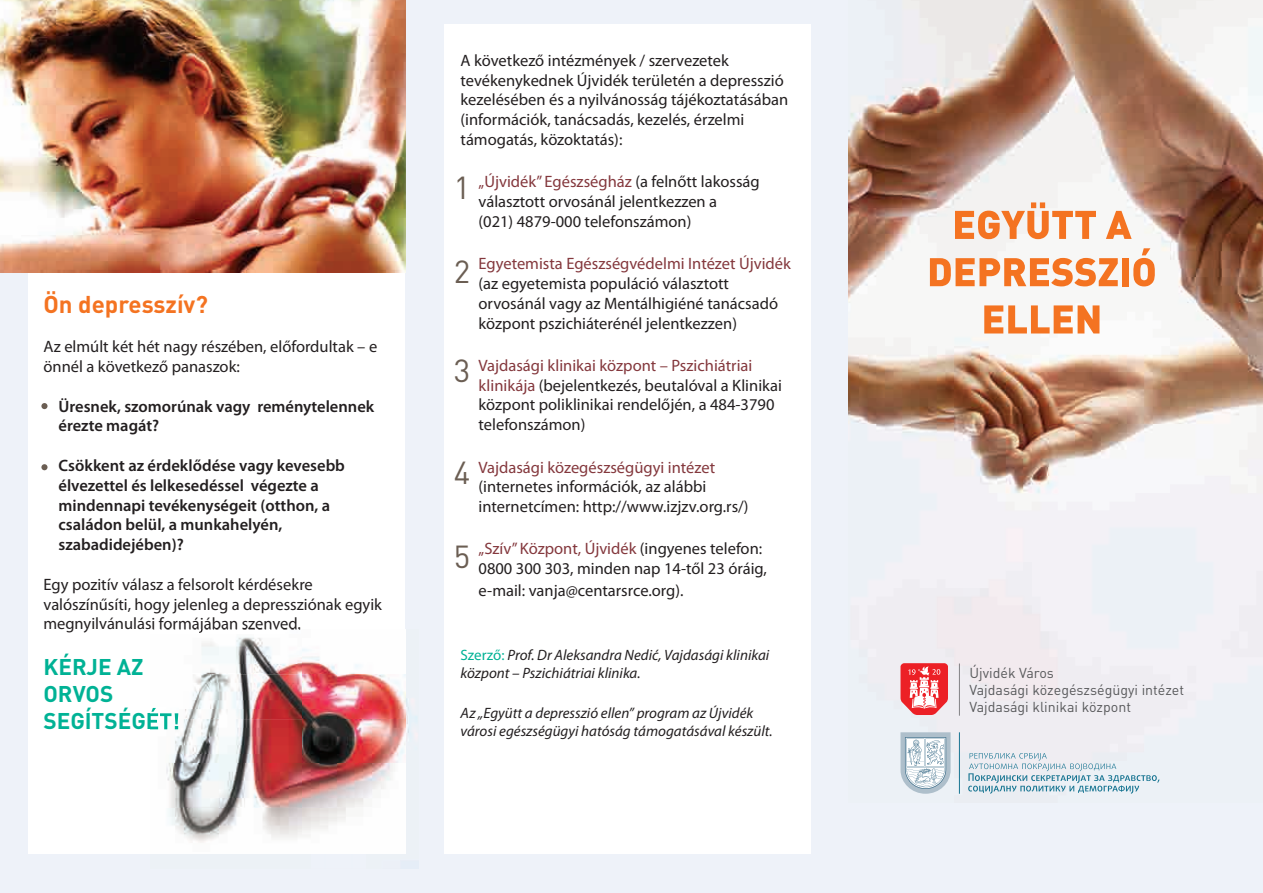
<style>
.page{position:relative;width:1263px;height:893px;background:#eef2f9}
.page>*{position:absolute;margin:0;border:0;box-sizing:border-box;transform-origin:0 0}
.t1{font:31.5px "DIN Pro";color:#6b5e53}
.t2{font:700 24px "DIN Pro";color:#f47321}
.t3{font:700 22.5px/27px "DIN Pro";color:#00b295}
.t4{font:16.5px/19.8px "Myriad Pro";color:#231f20}
.t5{font:600 16.5px/19.8px "Myriad Pro";color:#231f20}
.t6{font:16.5px "Myriad Pro";color:#84383d}
.t7{font:italic 15px/18px "Myriad Pro";color:#231f20}
.t8{font:14.25px/17.1px "DIN Pro";color:#58595b}
.s1{color:#84383d}
.s2{font-style:normal;color:#00b295}
</style>
<div class="page">
<img style="left:848px;top:0;width:415px;height:794px">
<div style="left:28px;top:271px;width:377px;height:583px;background:#fff"></div>
<div style="left:444px;top:24px;width:366px;height:830px;background:#fff"></div>
<img style="left:405px;top:630px;width:12px;height:143px">
<img style="left:405px;top:773px;width:1px;height:81px">
<img style="left:150px;top:637px;width:255px;height:206px">
<img style="left:150px;top:708px;width:28px;height:21px">
<div style="left:41px;top:403px;width:7px;height:6px;background:#6b5e53;border-radius:50%"></div>
<div style="left:41px;top:464px;width:7px;height:6px;background:#6b5e53;border-radius:50%"></div>
<img style="left:0;top:0;width:405px;height:272px">
<svg style="left:955px;top:202px;width:141px;height:37px"></svg>
<svg style="left:1106px;top:211px;width:26px;height:28px"></svg>
<svg style="left:930px;top:258px;width:188px;height:28px"></svg>
<div style="left:1122px;top:258px;width:7px;height:28px;background:#f47321"></div>
<svg style="left:1133px;top:248px;width:22px;height:38px"></svg>
<svg style="left:984px;top:305px;width:115px;height:28px"></svg>
<svg style="left:900px;top:663px;width:48px;height:52px;background:#f06c70"></svg>
<svg style="left:959px;top:663px;width:1px;height:53px"></svg>
<svg style="left:968px;top:753px;width:191px;height:41px"></svg>
<svg style="left:900px;top:732px;width:50px;height:62px"></svg>
<hr style="left:959px;top:732px;width:1px;height:62px;background:#187592">
<h2 class="t2" style="left:44px;top:288px;width:166px">Ön depresszív?</h2>
<p class="t4" style="left:44px;top:336px;width:335px">Az elmúlt két hét nagy részében, előfordultak – e önnél a következő panaszok:</p>
<p class="t5" style="left:58px;top:396px;width:317px">Üresnek, szomorúnak vagy reménytelennek érezte magát?</p>
<p class="t5" style="left:58px;top:455px;width:288px">Csökkent az érdeklődése vagy kevesebb élvezettel és lelkesedéssel végezte a mindennapi tevékenységeit (otthon, a családon belül, a munkahelyén, szabadidejében)?</p>
<p class="t4" style="left:44px;top:574px;width:340px">Egy pozitív válasz a felsorolt kérdésekre valószínűsíti, hogy jelenleg a depressziónak egyik megnyilvánulási formájában szenved.</p>
<p class="t4" style="left:461px;top:50px;width:329px">A következő intézmények / szervezetek tevékenykednek Újvidék területén a depresszió kezelésében és a nyilvánosság tájékoztatásában (információk, tanácsadás, kezelés, érzelmi támogatás, közoktatás):</p>
<p class="t4" style="left:479px;top:172px;width:283px"><span class="s1">„Újvidék” Egészségház</span> (a felnőtt lakosság választott orvosánál jelentkezzen a<br>(021) 4879-000 telefonszámon)</p>
<p class="t6" style="left:479px;top:253px;width:314px">Egyetemista Egészségvédelmi Intézet Újvidék</p>
<p class="t4" style="left:479px;top:273px;width:301px">(az egyetemista populáció választott orvosánál vagy az Mentálhigiéné tanácsadó központ pszichiáterénél jelentkezzen)</p>
<p class="t4" style="left:479px;top:355px;width:305px"><span class="s1">Vajdasági klinikai központ – Pszichiátriai klinikája</span> (bejelentkezés, beutalóval a Klinikai központ poliklinikai rendelőjén, a 484-3790 telefonszámon)</p>
<p class="t6" style="left:479px;top:457px;width:238px">Vajdasági közegészségügyi intézet</p>
<p class="t4" style="left:479px;top:477px;width:272px">(internetes információk, az alábbi internetcímen: http://www.izjzv.org.rs/)</p>
<p class="t4" style="left:479px;top:539px;width:290px"><span class="s1">„Szív” Központ, Újvidék</span> (ingyenes telefon:<br>0800 300 303, minden nap 14-től 23 óráig,</p>
<p class="t4" style="left:479px;top:580px;width:206px">e-mail: vanja@centarsrce.org).</p>
<h1 class="t1" style="left:454px;top:166px;width:18px">1</h1>
<h1 class="t1" style="left:454px;top:250px;width:18px">2</h1>
<h1 class="t1" style="left:454px;top:349px;width:18px">3</h1>
<h1 class="t1" style="left:454px;top:451px;width:18px">4</h1>
<h1 class="t1" style="left:454px;top:535px;width:18px">5</h1>
<p class="t7" style="left:460px;top:646px;width:310px"><span class="s2">Szerző:</span> Prof. Dr Aleksandra Nedić, Vajdasági klinikai központ – Pszichiátriai klinika.</p>
<p class="t7" style="left:460px;top:703px;width:314px">Az „Együtt a depresszió ellen” program az Újvidék városi egészségügyi hatóság támogatásával készült.</p>
<h3 class="t3" style="left:44px;top:653px;width:138px">KÉRJE AZ<br>ORVOS<br>SEGÍTSÉGÉT!</h3>
<p class="t8" style="left:969px;top:664px;width:216px">Újvidék Város<br>Vajdasági közegészségügyi intézet<br>Vajdasági klinikai központ</p>
</div>
